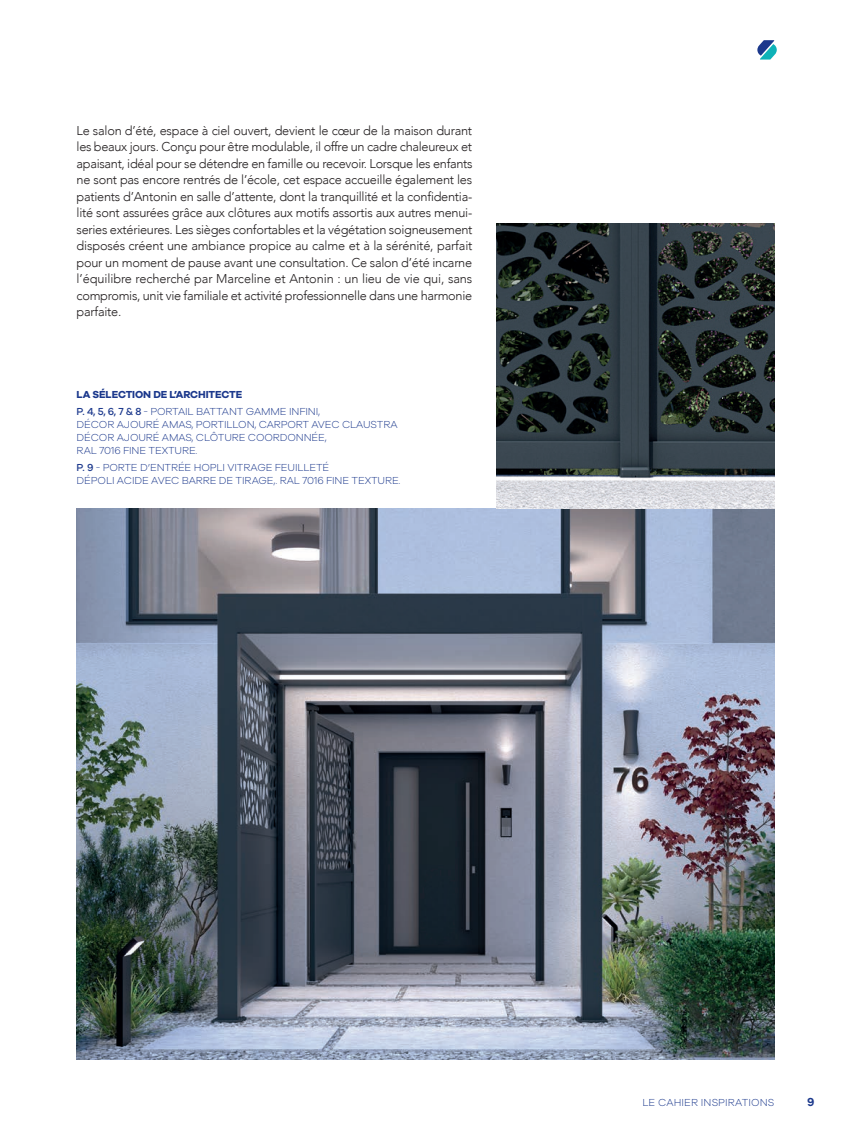
<style>
.page{position:relative;width:851px;height:1136px;background:#fff}
.page>*{position:absolute;margin:0;border:0;box-sizing:border-box;transform-origin:0 0}
.t1{font:300 12.75px/16.5px "Avenir";letter-spacing:-.025em;color:#231f20;text-align:justify}
.t2{font:600 12px "Galano Grotesque";color:#1b388c}
.t3{font:300 10.5px/12.8px "Galano Grotesque";letter-spacing:-.01em;color:#1b388c}
.t4{font:300 10.5px "Galano Grotesque";letter-spacing:.01em;color:#1b388c}
.s1{font-weight:700}
.s2{font-weight:500}
</style>
<div class="page">
<img style="left:77px;top:508px;width:697px;height:551px">
<img style="left:496px;top:223px;width:278px;height:285px">
<svg style="left:757px;top:40px;width:19px;height:20px"></svg>
<p class="t1" style="left:77px;top:122px;width:397px">Le salon d’été, espace à ciel ouvert, devient le cœur de la maison durant les beaux jours. Conçu pour être modulable, il offre un cadre chaleureux et apaisant, idéal pour se détendre en famille ou recevoir. Lorsque les enfants ne sont pas encore rentrés de l’école, cet espace accueille également les patients d’Antonin en salle d’attente, dont la tranquillité et la confidentia&shy;lité sont assurées grâce aux clôtures aux motifs assortis aux autres menui&shy;series extérieures. Les sièges confortables et la végétation soigneusement disposés créent une ambiance propice au calme et à la sérénité, parfait pour un moment de pause avant une consultation. Ce salon d’été incarne l’équilibre recherché par Marceline et Antonin : un lieu de vie qui, sans compromis, unit vie familiale et activité professionnelle dans une harmonie parfaite.</p>
<p class="t3" style="left:77px;top:386px;width:245px;line-height:17px"><span class="s1">LA SÉLECTION DE L’ARCHITECTE<br></span><span class="s2">P. 4, 5, 6, 7 &amp; 8</span> - PORTAIL BATTANT GAMME INFINI,</p>
<p class="t3" style="left:77px;top:418px;width:322px">DÉCOR AJOURÉ AMAS, PORTILLON, CARPORT AVEC CLAUSTRA<br>DÉCOR AJOURÉ AMAS, CLÔTURE COORDONNÉE,<br>RAL 7016 FINE TEXTURE.</p>
<p class="t3" style="left:77px;top:460px;width:325px"><span class="s2">P. 9</span> - PORTE D’ENTRÉE HOPLI VITRAGE FEUILLETÉ<br>DÉPOLI ACIDE AVEC BARRE DE TIRAGE,. RAL 7016 FINE TEXTURE.</p>
<p class="t4" style="left:642px;top:1096px;width:133px">LE CAHIER INSPIRATIONS</p>
<p class="t2" style="left:807px;top:1094px;width:9px">9</p>
</div>
